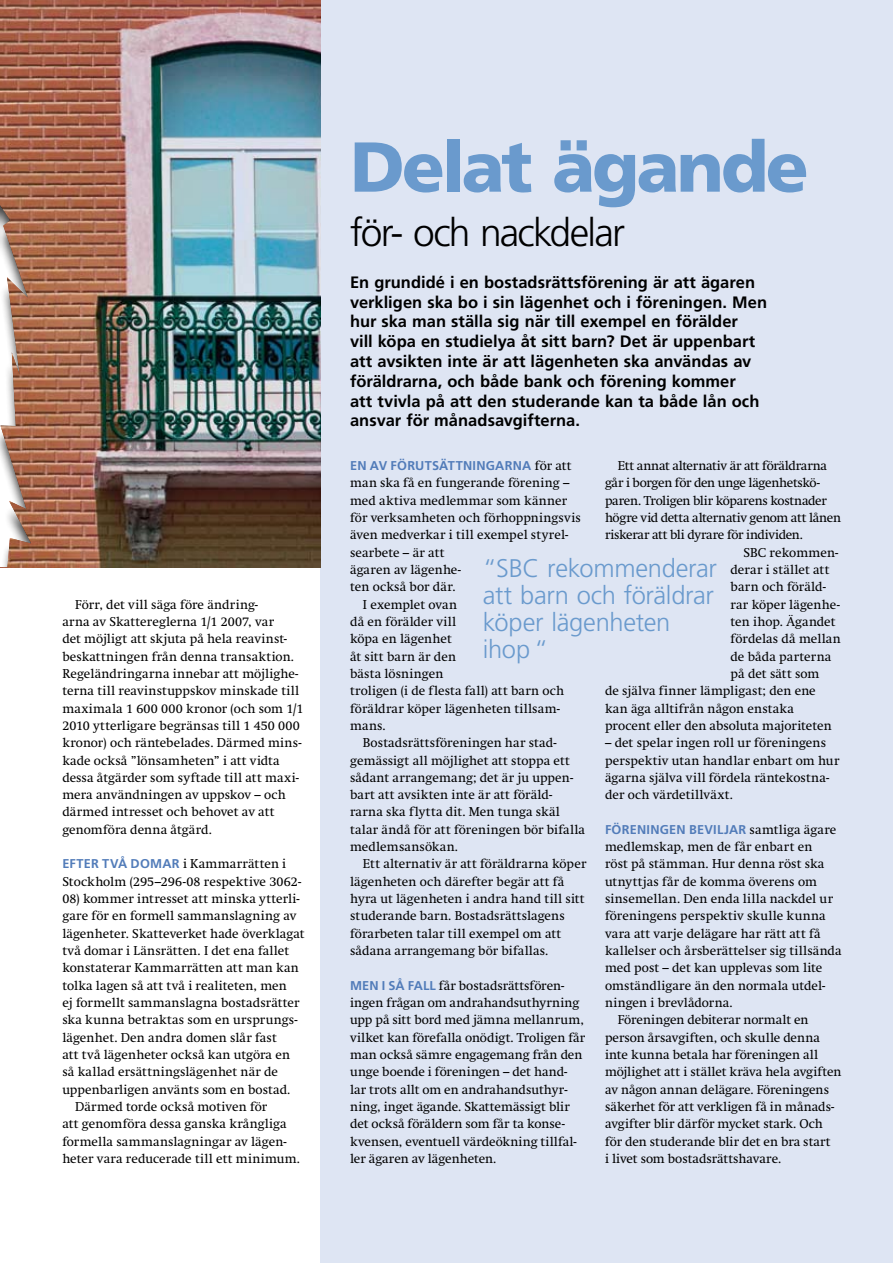
<style>
.page{position:relative;width:893px;height:1263px;background:#fff}
.page>*{position:absolute;margin:0;border:0;box-sizing:border-box;transform-origin:0 0}
.t1{font:900 70.5px "Frutiger";color:#6a9acd}
.t2{font:300 39px "Frutiger";letter-spacing:-.05em;color:#000}
.t3{font:300 25.5px/27px "Frutiger";letter-spacing:-.01em;color:#6a9acd}
.t4{font:700 16.5px/19.8px "Frutiger";color:#000}
.t5{font:12.75px/17.4px "Swift";letter-spacing:.01em;color:#000}
.t6{font:12.75px "Swift";letter-spacing:-.02em;color:#000}
.t7{font:700 12.75px "Frutiger";letter-spacing:.02em;color:#527cb9}
.t8{font:12.75px "Swift";letter-spacing:-.015em;color:#000}
.s1{font-family:"Frutiger";font-weight:700;color:#527cb9}
.s2{font-family:"Swift";font-weight:400;color:#000}
</style>
<div class="page">
<div style="left:320px;top:0;width:573px;height:1263px;background:#dee5f3"></div>
<img style="left:0;top:0;width:320px;height:567px">
<svg style="left:0;top:195px;width:41px;height:373px"></svg>
<p class="t5" style="left:62px;top:595px;width:243px;text-indent:13px">Förr, det vill säga före ändring-<br>arna av Skattereglerna 1/1 2007, var<br>det möjligt att skjuta på hela reavinst&shy;beskattningen från denna transaktion.<br>Regeländringarna innebar att möjlighe&shy;terna till reavinstuppskov minskade till maximala 1 600 000 kronor (och som 1/1<br>2010 ytterligare begränsas till 1 450 000 kronor) och räntebelades. Därmed mins&shy;kade också ”lönsamheten” i att vidta dessa åtgärder som syftade till att maxi&shy;mera användningen av uppskov – och därmed intresset och behovet av att genomföra denna åtgärd.</p>
<p class="t5" style="left:62px;top:855px;width:240px"><span class="s1">Efter två dom ar</span> i Kammarrätten i<br>Stockholm (295–296-08 respektive 3062-</p>
<p class="t5" style="left:62px;top:890px;width:239px">08) kommer intresset att minska ytterli-</p>
<p class="t5" style="left:62px;top:907px;width:236px">gare för en formell sammanslagning av</p>
<p class="t5" style="left:62px;top:925px;width:244px">lägenheter. Skatteverket hade överklagat</p>
<p class="t5" style="left:62px;top:942px;width:228px">två domar i Länsrätten. I det ena fallet</p>
<p class="t5" style="left:62px;top:959px;width:238px">konstaterar Kammarrätten att man kan</p>
<p class="t5" style="left:62px;top:977px;width:226px">tolka lagen så att två i realiteten, men</p>
<p class="t5" style="left:62px;top:994px;width:239px">ej formellt sammanslagna bostadsrätter</p>
<p class="t5" style="left:62px;top:1011px;width:237px">ska kunna betraktas som en ursprungs-</p>
<p class="t5" style="left:62px;top:1029px;width:216px">lägenhet. Den andra domen slår fast</p>
<p class="t5" style="left:62px;top:1046px;width:229px">att två lägenheter också kan utgöra en</p>
<p class="t5" style="left:62px;top:1063px;width:217px">så kallad ersättningslägenhet när de</p>
<p class="t5" style="left:62px;top:1081px;width:230px">uppenbarligen använts som en bostad.</p>
<p class="t5" style="left:75px;top:1098px;width:194px">Därmed torde också motiven för</p>
<p class="t5" style="left:62px;top:1115px;width:226px">att genomföra dessa ganska krångliga</p>
<p class="t5" style="left:62px;top:1133px;width:226px">formella sammanslagningar av lägen-</p>
<p class="t5" style="left:62px;top:1150px;width:239px">heter vara reducerade till ett minimum.</p>
<h1 class="t1" style="left:350px;top:124px;width:460px">Delat ägande</h1>
<h2 class="t2" style="left:350px;top:210px;width:276px">för- och nackdelar</h2>
<p class="t4" style="left:350px;top:272px;width:419px">En grundidé i en bostadsrättsförening är att ägaren verkligen ska bo i sin lägenhet och i föreningen. Men hur ska man ställa sig när till exempel en förälder<br>vill köpa en studielya åt sitt barn? Det är uppenbart att avsikten inte är att lägenheten ska användas av föräldrarna, och både bank och förening kommer<br>att tvivla på att den studerande kan ta både lån och ansvar för månadsavgifterna.</p>
<p class="t7" style="left:350px;top:458px;width:223px">En av förutsättningarna <span class="s2">för att</span></p>
<p class="t5" style="left:350px;top:474px;width:221px">man ska få en fungerande förening –</p>
<p class="t5" style="left:350px;top:491px;width:219px">med aktiva medlemmar som känner</p>
<p class="t5" style="left:350px;top:509px;width:232px">för verksamheten och förhoppningsvis</p>
<p class="t5" style="left:350px;top:526px;width:220px">även medverkar i till exempel styrel-</p>
<p class="t5" style="left:350px;top:543px;width:96px">searbete – är att</p>
<p class="t5" style="left:350px;top:561px;width:112px">ägaren av lägenhe-</p>
<p class="t5" style="left:350px;top:578px;width:107px">ten också bor där.</p>
<p class="t5" style="left:363px;top:595px;width:96px">I exemplet ovan</p>
<p class="t5" style="left:350px;top:613px;width:107px">då en förälder vill</p>
<p class="t5" style="left:350px;top:630px;width:103px">köpa en lägenhet</p>
<p class="t5" style="left:350px;top:647px;width:107px">åt sitt barn är den</p>
<p class="t5" style="left:350px;top:665px;width:95px">bästa lösningen</p>
<p class="t5" style="left:350px;top:682px;width:216px">troligen (i de flesta fall) att barn och</p>
<p class="t5" style="left:350px;top:699px;width:211px">föräldrar köper lägenheten tillsam-</p>
<p class="t5" style="left:350px;top:717px;width:37px">mans.</p>
<p class="t5" style="left:363px;top:734px;width:195px">Bostadsrättsföreningen har stad-</p>
<p class="t5" style="left:350px;top:751px;width:221px">gemässigt all möjlighet att stoppa ett</p>
<p class="t5" style="left:350px;top:769px;width:225px">sådant arrangemang; det är ju uppen-</p>
<p class="t5" style="left:350px;top:786px;width:204px">bart att avsikten inte är att föräld-</p>
<p class="t5" style="left:350px;top:803px;width:211px">rarna ska flytta dit. Men tunga skäl</p>
<p class="t5" style="left:350px;top:821px;width:236px">talar ändå för att föreningen bör bifalla</p>
<p class="t5" style="left:350px;top:838px;width:109px">medlemsansökan.</p>
<p class="t5" style="left:363px;top:855px;width:225px">Ett alternativ är att föräldrarna köper</p>
<p class="t5" style="left:350px;top:873px;width:216px">lägenheten och därefter begär att få</p>
<p class="t5" style="left:350px;top:890px;width:236px">hyra ut lägenheten i andra hand till sitt</p>
<p class="t5" style="left:350px;top:907px;width:216px">studerande barn. Bostadsrättslagens</p>
<p class="t5" style="left:350px;top:925px;width:213px">förarbeten talar till exempel om att</p>
<p class="t5" style="left:350px;top:942px;width:200px">sådana arrangemang bör bifallas.</p>
<p class="t5" style="left:350px;top:977px;width:237px"><span class="s1">Men i så fall</span> får bostadsrättsfören&shy;ingen frågan om andrahandsuthyrning upp på sitt bord med jämna mellanrum, vilket kan förefalla onödigt. Troligen får man också sämre engagemang från den unge boende i föreningen – det hand&shy;lar trots allt om en andrahandsuthyr&shy;ning, inget ägande. Skattemässigt blir det också föräldern som får ta konse&shy;kvensen, eventuell värdeökning tillfal&shy;ler ägaren av lägenheten.</p>
<p class="t8" style="left:618px;top:458px;width:211px">Ett annat alternativ är att föräldrarna</p>
<p class="t6" style="left:605px;top:475px;width:217px">går i borgen för den unge lägenhetskö-</p>
<p class="t6" style="left:605px;top:493px;width:223px">paren. Troligen blir köparens kostnader</p>
<p class="t6" style="left:605px;top:510px;width:237px">högre vid detta alternativ genom att lånen</p>
<p class="t6" style="left:605px;top:527px;width:199px">riskerar att bli dyrare för individen.</p>
<p class="t5" style="left:743px;top:543px;width:97px">SBC rekommen-</p>
<p class="t5" style="left:731px;top:561px;width:100px">derar i stället att</p>
<p class="t5" style="left:731px;top:578px;width:97px">barn och föräld-</p>
<p class="t5" style="left:731px;top:595px;width:111px">rar köper lägenhe-</p>
<p class="t5" style="left:731px;top:613px;width:106px">ten ihop. Ägandet</p>
<p class="t5" style="left:731px;top:630px;width:112px">fördelas då mellan</p>
<p class="t5" style="left:731px;top:647px;width:102px">de båda parterna</p>
<p class="t5" style="left:731px;top:665px;width:90px">på det sätt som</p>
<p class="t5" style="left:605px;top:682px;width:212px">de själva finner lämpligast; den ene</p>
<p class="t5" style="left:605px;top:699px;width:190px">kan äga alltifrån någon enstaka</p>
<p class="t5" style="left:605px;top:717px;width:228px">procent eller den absoluta majoriteten</p>
<p class="t5" style="left:605px;top:734px;width:236px">– det spelar ingen roll ur föreningens perspektiv utan handlar enbart om hur ägarna själva vill fördela räntekostna&shy;der och värdetillväxt.</p>
<p class="t7" style="left:605px;top:822px;width:233px">Föreningen beviljar <span class="s2">samtliga ägare</span></p>
<p class="t5" style="left:605px;top:838px;width:209px">medlemskap, men de får enbart en</p>
<p class="t5" style="left:605px;top:855px;width:221px">röst på stämman. Hur denna röst ska</p>
<p class="t5" style="left:605px;top:873px;width:213px">utnyttjas får de komma överens om</p>
<p class="t5" style="left:605px;top:890px;width:229px">sinsemellan. Den enda lilla nackdel ur</p>
<p class="t5" style="left:605px;top:907px;width:222px">föreningens perspektiv skulle kunna</p>
<p class="t5" style="left:605px;top:925px;width:217px">vara att varje delägare har rätt att få</p>
<p class="t5" style="left:605px;top:942px;width:238px">kallelser och årsberättelser sig tillsända</p>
<p class="t5" style="left:605px;top:959px;width:219px">med post – det kan upplevas som lite</p>
<p class="t5" style="left:605px;top:977px;width:222px">omständligare än den normala utdel-</p>
<p class="t5" style="left:605px;top:994px;width:129px">ningen i brevlådorna.</p>
<p class="t5" style="left:618px;top:1011px;width:192px">Föreningen debiterar normalt en</p>
<p class="t5" style="left:605px;top:1029px;width:216px">person årsavgiften, och skulle denna</p>
<p class="t5" style="left:605px;top:1046px;width:215px">inte kunna betala har föreningen all</p>
<p class="t5" style="left:605px;top:1063px;width:238px">möjlighet att i stället kräva hela avgiften</p>
<p class="t5" style="left:605px;top:1081px;width:226px">av någon annan delägare. Föreningens</p>
<p class="t5" style="left:605px;top:1098px;width:231px">säkerhet för att verkligen få in månads-</p>
<p class="t5" style="left:605px;top:1115px;width:219px">avgifter blir därför mycket stark. Och</p>
<p class="t5" style="left:605px;top:1133px;width:227px">för den studerande blir det en bra start</p>
<p class="t5" style="left:605px;top:1150px;width:178px">i livet som bostadsrättshavare.</p>
<h3 class="t3" style="left:483px;top:554px;width:236px">“SBC rekommenderar att barn och föräldrar köper lägenheten ihop “</h3>
</div>
